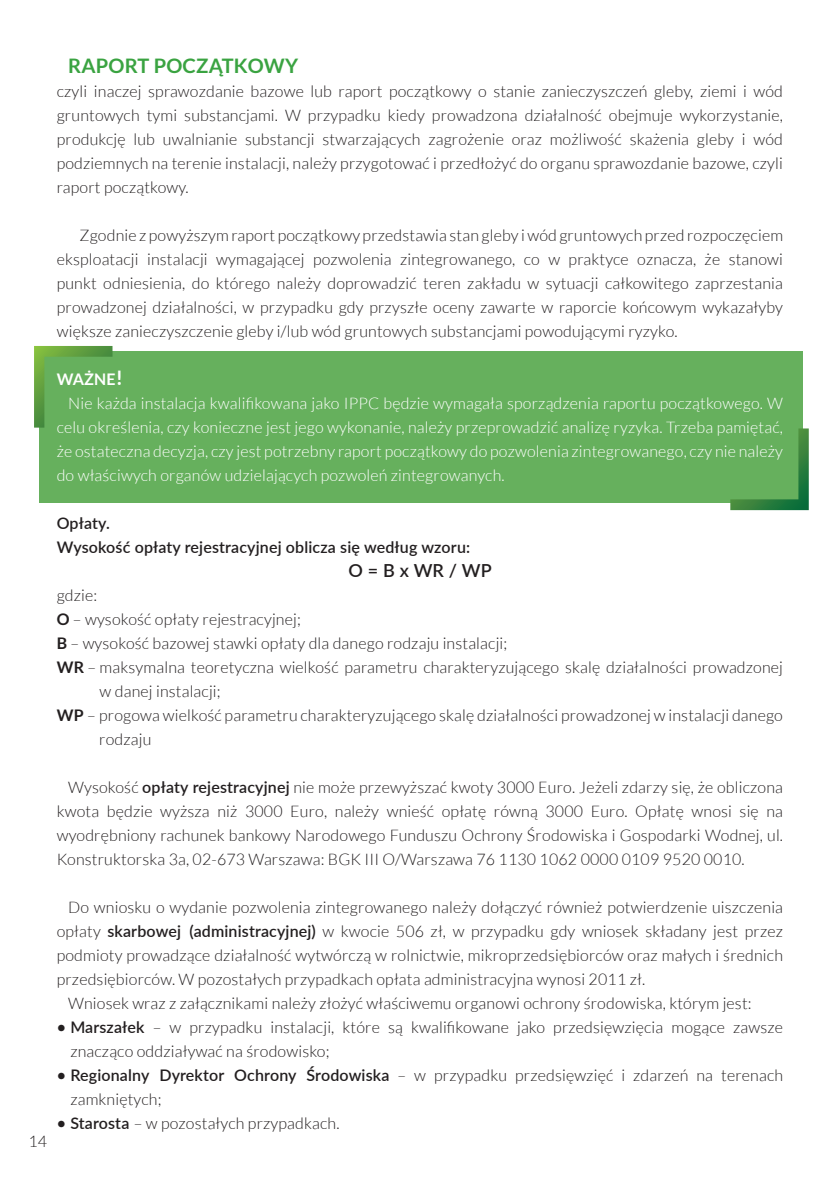
<style>
.page{position:relative;width:840px;height:1191px;background:#fff}
.page>*{position:absolute;margin:0;border:0;box-sizing:border-box;transform-origin:0 0}
.t1{font:700 20px "Lato";letter-spacing:.01em;color:#3aa341}
.t2{font:600 18px "Lato";color:#231f20}
.t3{font:300 16px/24px "Lato";letter-spacing:.01em;color:#231f20;text-align:justify}
.t4{font:300 16px "Lato";letter-spacing:.01em;color:#fff}
.t5{font:600 16px/24px "Lato";letter-spacing:.01em;color:#231f20}
.t6{font:700 16px "Lato";letter-spacing:.01em;color:#fff}
.s1{font-size:20px}
.s2{font-weight:700}
.s3{font-weight:600}
</style>
<div class="page">
<div style="left:40px;top:351px;width:762px;height:152px;background:#66b05d"></div>
<svg style="left:34px;top:346px;width:78px;height:81px"></svg>
<svg style="left:730px;top:428px;width:78px;height:82px"></svg>
<p class="t3" style="left:28px;top:1129px;width:20px">14</p>
<p class="t1" style="left:68px;top:54px;width:231px">RAPORT POCZĄTKOWY</p>
<p class="t3" style="left:57px;top:79px;width:727px">czyli inaczej sprawozdanie bazowe lub raport początkowy o stanie zanieczyszczeń gleby, ziemi i wód gruntowych tymi substancjami. W przypadku kiedy prowadzona działalność obejmuje wykorzystanie, produkcję lub uwalnianie substancji stwarzających zagrożenie oraz możliwość skażenia gleby i wód podziemnych na terenie instalacji, należy przygotować i przedłożyć do organu sprawozdanie bazowe, czyli raport początkowy.</p>
<p class="t3" style="left:57px;top:223px;width:727px;text-indent:23px">Zgodnie z powyższym raport początkowy przedstawia stan gleby i wód gruntowych przed rozpoczęciem eksploatacji instalacji wymagającej pozwolenia zintegrowanego, co w praktyce oznacza, że stanowi punkt odniesienia, do którego należy doprowadzić teren zakładu w sytuacji całkowitego zaprzestania prowadzonej działalności, w przypadku gdy przyszłe oceny zawarte w raporcie końcowym wykazałyby większe zanieczyszczenie gleby i/lub wód gruntowych substancjami powodującymi ryzyko.</p>
<p class="t6" style="left:57px;top:370px;width:68px">WAŻNE<span class="s1">!</span></p>
<p class="t4" style="left:68px;top:394px;width:716px">Nie każda instalacja kwalifikowana jako IPPC będzie wymagała sporządzenia raportu początkowego. W</p>
<p class="t4" style="left:57px;top:418px;width:727px">celu określenia, czy konieczne jest jego wykonanie, należy przeprowadzić analizę ryzyka. Trzeba pamiętać,</p>
<p class="t4" style="left:57px;top:442px;width:727px">że ostateczna decyzja, czy jest potrzebny raport początkowy do pozwolenia zintegrowanego, czy nie należy</p>
<p class="t4" style="left:57px;top:466px;width:449px">do właściwych organów udzielających pozwoleń zintegrowanych.</p>
<p class="t5" style="left:57px;top:510px;width:415px">Opłaty.<br>Wysokość opłaty rejestracyjnej oblicza się według wzoru:</p>
<p class="t2" style="left:348px;top:557px;width:145px">O = B x WR / WP</p>
<p class="t3" style="left:57px;top:583px;width:42px">gdzie:</p>
<p class="t3" style="left:57px;top:607px;width:245px"><span class="s2">O</span> – wysokość opłaty rejestracyjnej;</p>
<p class="t3" style="left:57px;top:631px;width:452px"><span class="s2">B</span> – wysokość bazowej stawki opłaty dla danego rodzaju instalacji;</p>
<p class="t3" style="left:57px;top:655px;width:727px"><span class="s2">WR</span> – maksymalna teoretyczna wielkość parametru charakteryzującego skalę działalności prowadzonej</p>
<p class="t3" style="left:100px;top:679px;width:122px">w danej instalacji;</p>
<p class="t3" style="left:57px;top:703px;width:727px"><span class="s2">WP</span> – progowa wielkość parametru charakteryzującego skalę działalności prowadzonej w instalacji danego</p>
<p class="t3" style="left:99px;top:727px;width:54px">rodzaju</p>
<p class="t3" style="left:57px;top:775px;width:727px;text-indent:11px">Wysokość <span class="s3">opłaty rejestracyjnej</span> nie może przewyższać kwoty 3000 Euro. Jeżeli zdarzy się, że obliczona kwota będzie wyższa niż 3000 Euro, należy wnieść opłatę równą 3000 Euro. Opłatę wnosi się na wyodrębniony rachunek bankowy Narodowego Funduszu Ochrony Środowiska i Gospodarki Wodnej, ul.<br>Konstruktorska 3a, 02-673 Warszawa: BGK III O/Warszawa 76 1130 1062 0000 0109 9520 0010.</p>
<p class="t3" style="left:68px;top:895px;width:716px">Do wniosku o wydanie pozwolenia zintegrowanego należy dołączyć również potwierdzenie uiszczenia</p>
<p class="t3" style="left:57px;top:919px;width:727px">opłaty <span class="s3">skarbowej (administracyjnej)</span> w kwocie 506 zł, w przypadku gdy wniosek składany jest przez</p>
<p class="t3" style="left:57px;top:943px;width:727px">podmioty prowadzące działalność wytwórczą w rolnictwie, mikroprzedsiębiorców oraz małych i średnich</p>
<p class="t3" style="left:57px;top:967px;width:589px">przedsiębiorców. W pozostałych przypadkach opłata administracyjna wynosi 2011 zł.</p>
<p class="t3" style="left:68px;top:991px;width:684px">Wniosek wraz z załącznikami należy złożyć właściwemu organowi ochrony środowiska, którym jest:</p>
<p class="t3" style="left:70px;top:1015px;width:713px;text-indent:-14px"><span class="s3">• Marszałek</span> – w przypadku instalacji, które są kwalifikowane jako przedsięwzięcia mogące zawsze znacząco oddziaływać na środowisko;</p>
<p class="t3" style="left:70px;top:1063px;width:713px;text-indent:-14px"><span class="s3">• Regionalny Dyrektor Ochrony Środowiska</span> – w przypadku przedsięwzięć i zdarzeń na terenach zamkniętych;</p>
<p class="t3" style="left:57px;top:1111px;width:284px"><span class="s3">• Starosta</span> – w pozostałych przypadkach.</p>
</div>
